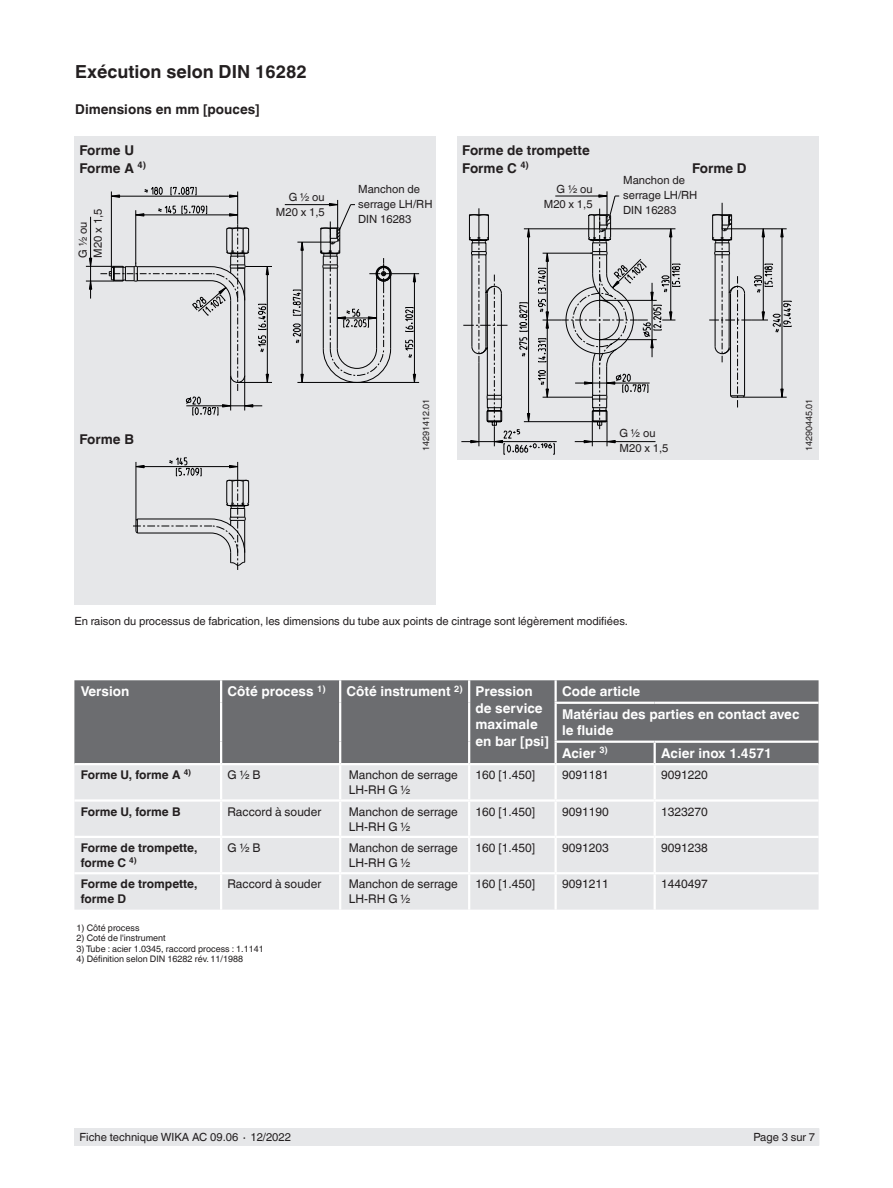
<style>
.page{position:relative;width:893px;height:1188px;background:#fff}
.page>*{position:absolute;margin:0;border:0;box-sizing:border-box;transform-origin:0 0}
.t1{font:700 18px "Helvetica World";color:#231f20}
.t2{font:700 13.5px/16.5px "Helvetica World";color:#fff}
.t3{font:700 13.5px/18px "Helvetica World";color:#231f20}
.t4{font:12px/15px "Helvetica World";color:#231f20}
.t5{font:700 12px/15px "Helvetica World";color:#231f20}
.t6{font:11.25px/15px "Helvetica World";color:#231f20}
.t7{font:9px "Helvetica World";color:#231f20}
</style>
<div class="page">
<div style="left:75px;top:1128px;width:744px;height:17px;background:#e6e7e9"></div>
<div style="left:457px;top:136px;width:362px;height:323px;background:#e6e7e9"></div>
<div style="left:74px;top:136px;width:362px;height:469px;background:#e6e7e9"></div>
<svg style="left:186px;top:406px;width:44px;height:9px"></svg>
<svg style="left:185px;top:273px;width:234px;height:133px"></svg>
<hr style="left:230px;top:375px;width:1px;height:36px;background:#000001">
<hr style="left:244px;top:375px;width:1px;height:36px;background:#000001">
<svg style="left:133px;top:457px;width:117px;height:113px"></svg>
<svg style="left:86px;top:186px;width:306px;height:205px"></svg>
<hr style="left:461px;top:441px;width:96px;height:1px;background:#000001">
<svg style="left:709px;top:203px;width:83px;height:204px"></svg>
<svg style="left:463px;top:191px;width:217px;height:263px"></svg>
<div style="left:74px;top:680px;width:745px;height:83px;background:#6c6d70"></div>
<div style="left:74px;top:765px;width:745px;height:145px;background:#e6e7e9"></div>
<hr style="left:653px;top:743px;width:3px;height:20px;background:#fff">
<hr style="left:220px;top:765px;width:2px;height:34px;background:#fff">
<hr style="left:339px;top:765px;width:2px;height:34px;background:#fff">
<hr style="left:468px;top:765px;width:2px;height:34px;background:#fff">
<hr style="left:554px;top:765px;width:3px;height:34px;background:#fff">
<hr style="left:653px;top:765px;width:3px;height:34px;background:#fff">
<hr style="left:74px;top:799px;width:147px;height:3px;background:#fff">
<hr style="left:221px;top:799px;width:119px;height:3px;background:#fff">
<hr style="left:220px;top:802px;width:2px;height:34px;background:#fff">
<hr style="left:340px;top:799px;width:129px;height:3px;background:#fff">
<hr style="left:339px;top:802px;width:2px;height:34px;background:#fff">
<hr style="left:469px;top:799px;width:87px;height:3px;background:#fff">
<hr style="left:468px;top:802px;width:2px;height:34px;background:#fff">
<hr style="left:556px;top:799px;width:99px;height:3px;background:#fff">
<hr style="left:554px;top:802px;width:3px;height:34px;background:#fff">
<hr style="left:655px;top:799px;width:164px;height:3px;background:#fff">
<hr style="left:653px;top:802px;width:3px;height:34px;background:#fff">
<hr style="left:74px;top:836px;width:147px;height:2px;background:#fff">
<hr style="left:220px;top:838px;width:2px;height:34px;background:#fff">
<hr style="left:339px;top:838px;width:2px;height:34px;background:#fff">
<hr style="left:469px;top:836px;width:87px;height:2px;background:#fff">
<hr style="left:468px;top:838px;width:2px;height:34px;background:#fff">
<hr style="left:556px;top:836px;width:99px;height:2px;background:#fff">
<hr style="left:554px;top:838px;width:3px;height:34px;background:#fff">
<hr style="left:655px;top:836px;width:164px;height:2px;background:#fff">
<hr style="left:653px;top:838px;width:3px;height:34px;background:#fff">
<hr style="left:74px;top:872px;width:147px;height:2px;background:#fff">
<hr style="left:221px;top:872px;width:119px;height:2px;background:#fff">
<hr style="left:220px;top:874px;width:2px;height:36px;background:#fff">
<hr style="left:340px;top:872px;width:129px;height:2px;background:#fff">
<hr style="left:339px;top:874px;width:2px;height:36px;background:#fff">
<hr style="left:469px;top:872px;width:87px;height:2px;background:#fff">
<hr style="left:468px;top:874px;width:2px;height:36px;background:#fff">
<hr style="left:556px;top:872px;width:99px;height:2px;background:#fff">
<hr style="left:554px;top:874px;width:3px;height:36px;background:#fff">
<hr style="left:655px;top:872px;width:164px;height:2px;background:#fff">
<hr style="left:653px;top:874px;width:3px;height:36px;background:#fff">
<hr style="left:554px;top:702px;width:101px;height:2px;background:#fff">
<hr style="left:655px;top:702px;width:164px;height:2px;background:#fff">
<hr style="left:554px;top:741px;width:101px;height:2px;background:#fff">
<hr style="left:655px;top:741px;width:164px;height:2px;background:#fff">
<hr style="left:221px;top:836px;width:119px;height:2px;background:#fff">
<hr style="left:339px;top:680px;width:2px;height:23px;background:#fff">
<hr style="left:339px;top:703px;width:2px;height:39px;background:#fff">
<hr style="left:339px;top:742px;width:2px;height:21px;background:#fff">
<hr style="left:340px;top:836px;width:129px;height:2px;background:#fff">
<hr style="left:468px;top:680px;width:2px;height:23px;background:#fff">
<hr style="left:554px;top:680px;width:3px;height:22px;background:#fff">
<hr style="left:468px;top:703px;width:2px;height:39px;background:#fff">
<hr style="left:554px;top:704px;width:3px;height:37px;background:#fff">
<hr style="left:468px;top:742px;width:2px;height:21px;background:#fff">
<hr style="left:554px;top:743px;width:3px;height:20px;background:#fff">
<hr style="left:220px;top:680px;width:2px;height:23px;background:#fff">
<hr style="left:220px;top:703px;width:2px;height:39px;background:#fff">
<hr style="left:220px;top:742px;width:2px;height:21px;background:#fff">
<div style="left:355px;top:180px;width:14px;height:45px;background:#e6e7e9"></div>
<h1 class="t1" style="left:75px;top:61px;width:233px">Exécution selon DIN 16282</h1>
<p class="t3" style="left:75px;top:100px;width:186px">Dimensions en mm [pouces]</p>
<p class="t3" style="left:80px;top:141px;width:68px">Forme U<br>Forme A <sup>4)</sup></p>
<p class="t3" style="left:462px;top:141px;width:129px">Forme de trompette<br>Forme C <sup>4)</sup></p>
<p class="t3" style="left:692px;top:159px;width:56px">Forme D</p>
<p class="t6" style="left:75px;top:258px;width:50px;rotate:-90deg">G ½ ou<br>M20 x 1,5</p>
<p class="t3" style="left:80px;top:430px;width:56px">Forme B</p>
<p class="t6" style="left:276px;top:190px;width:50px;text-align:right">G ½ ou<br>M20 x 1,5</p>
<p class="t6" style="left:358px;top:181px;width:76px">Manchon de serrage LH/RH<br>DIN 16283</p>
<p class="t7" style="left:421px;top:451px;width:54px;rotate:-90deg">14291412.01</p>
<p class="t6" style="left:544px;top:181px;width:50px;text-align:right">G ½ ou<br>M20 x 1,5</p>
<p class="t6" style="left:623px;top:173px;width:76px">Manchon de serrage LH/RH<br>DIN 16283</p>
<p class="t6" style="left:620px;top:426px;width:50px">G ½ ou<br>M20 x 1,5</p>
<p class="t6" style="left:74px;top:613px;width:555px">En raison du processus de fabrication, les dimensions du tube aux points de cintrage sont légèrement modifiées.</p>
<p class="t7" style="left:804px;top:451px;width:54px;rotate:-90deg">14290445.01</p>
<p class="t2" style="left:81px;top:683px;width:50px">Version</p>
<p class="t2" style="left:227px;top:683px;width:100px">Côté process <sup>1)</sup></p>
<p class="t2" style="left:476px;top:683px;width:75px;text-indent:-129px">Côté instrument <sup>2)</sup> Pression de service maximale en bar [psi]</p>
<p class="t2" style="left:562px;top:680px;width:239px;line-height:22.5px">Code article<br>Matériau des parties en contact avec</p>
<p class="t2" style="left:562px;top:719px;width:53px;line-height:22.5px">le fluide<br>Acier <sup>3)</sup></p>
<p class="t2" style="left:661px;top:745px;width:112px">Acier inox 1.4571</p>
<p class="t5" style="left:81px;top:768px;width:112px">Forme U, forme A <sup>4)</sup></p>
<p class="t4" style="left:227px;top:768px;width:35px">G ½ B</p>
<p class="t4" style="left:349px;top:768px;width:111px">Manchon de serrage<br>LH-RH G ½</p>
<p class="t4" style="left:476px;top:768px;width:61px">160 [1.450]</p>
<p class="t4" style="left:562px;top:768px;width:48px">9091181</p>
<p class="t4" style="left:661px;top:768px;width:48px">9091220</p>
<p class="t5" style="left:81px;top:804px;width:101px">Forme U, forme B</p>
<p class="t4" style="left:227px;top:804px;width:95px">Raccord à souder</p>
<p class="t4" style="left:349px;top:804px;width:111px">Manchon de serrage<br>LH-RH G ½</p>
<p class="t4" style="left:476px;top:804px;width:61px">160 [1.450]</p>
<p class="t4" style="left:562px;top:804px;width:48px">9091190</p>
<p class="t4" style="left:661px;top:804px;width:48px">1323270</p>
<p class="t5" style="left:81px;top:840px;width:118px">Forme de trompette, forme C <sup>4)</sup></p>
<p class="t4" style="left:227px;top:840px;width:35px">G ½ B</p>
<p class="t4" style="left:349px;top:840px;width:111px">Manchon de serrage<br>LH-RH G ½</p>
<p class="t4" style="left:476px;top:840px;width:61px">160 [1.450]</p>
<p class="t4" style="left:562px;top:840px;width:48px">9091203</p>
<p class="t4" style="left:661px;top:840px;width:48px">9091238</p>
<p class="t5" style="left:81px;top:877px;width:118px">Forme de trompette, forme D</p>
<p class="t4" style="left:227px;top:877px;width:95px">Raccord à souder</p>
<p class="t4" style="left:349px;top:877px;width:111px">Manchon de serrage<br>LH-RH G ½</p>
<p class="t4" style="left:476px;top:877px;width:61px">160 [1.450]</p>
<p class="t4" style="left:562px;top:877px;width:48px">9091211</p>
<p class="t4" style="left:661px;top:877px;width:48px">1440497</p>
<p class="t7" style="left:77px;top:922px;width:64px">1) Côté process</p>
<p class="t7" style="left:77px;top:933px;width:91px">2) Coté de l'instrument</p>
<p class="t7" style="left:77px;top:943px;width:189px">3) Tube : acier 1.0345, raccord process : 1.1141</p>
<p class="t7" style="left:77px;top:954px;width:168px">4) Définition selon DIN 16282 rév. 11/1988</p>
<p class="t6" style="left:80px;top:1130px;width:213px">Fiche technique WIKA AC 09.06 ∙ 12/2022</p>
<p class="t6" style="left:753px;top:1130px;width:63px">Page 3 sur 7</p>
</div>
